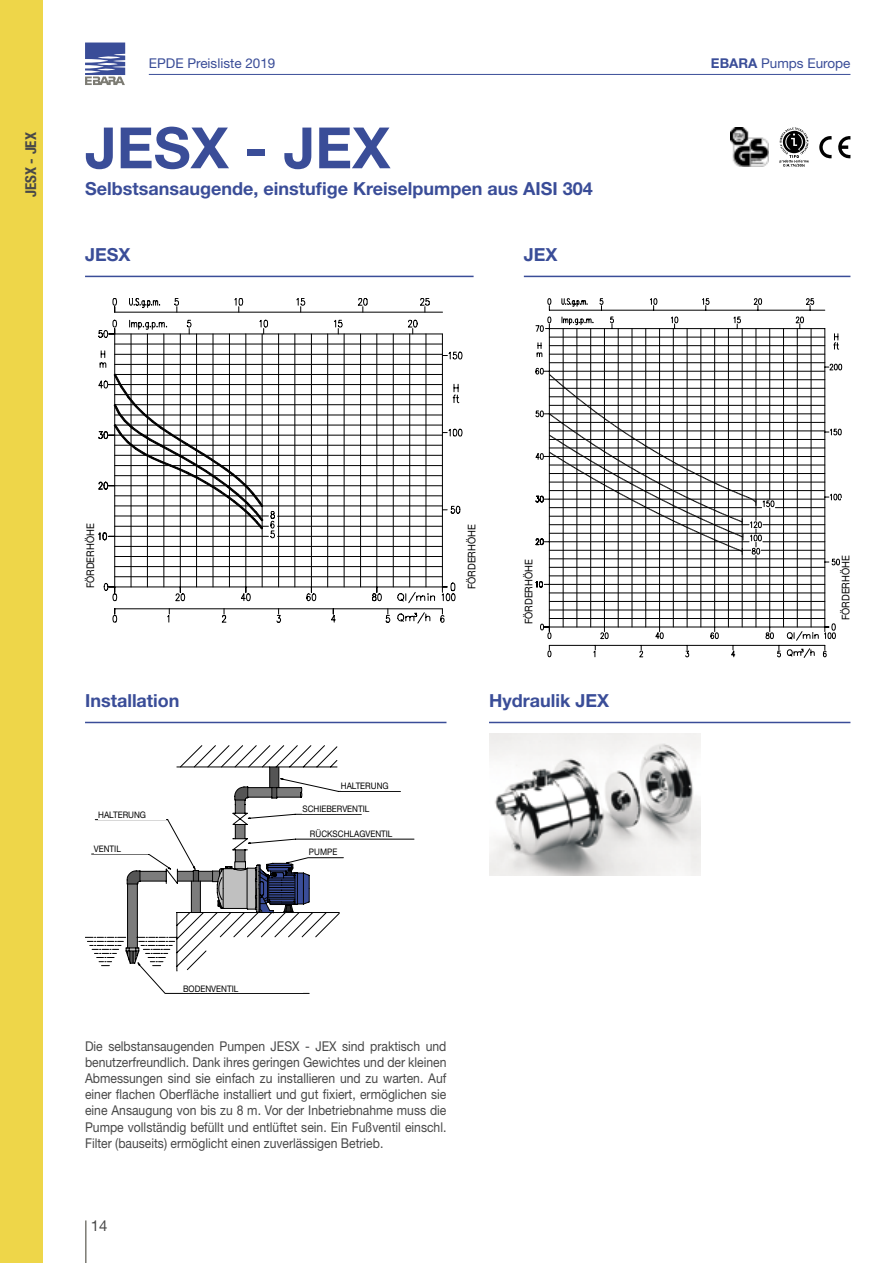
<style>
.page{position:relative;width:893px;height:1263px;background:#fff}
.page>*{position:absolute;margin:0;border:0;box-sizing:border-box;transform-origin:0 0}
.t1{font:700 57px "Helvetica Neue LT Std";color:#3a4d98}
.t2{font:700 18px "Helvetica Neue LT Std";color:#3a4d98}
.t3{font:700 condensed 15px "Helvetica Neue LT Std";color:#484848}
.t4{font:15px "Helvetica Neue LT Std";color:#484848}
.t5{font:13.5px/16.2px "Helvetica Neue LT Std";color:#484848;text-align:justify;scale:.9 1}
.t6{font:13.5px "Helvetica Neue LT Std";color:#3a4d98}
.t7{font:10.5px "Helvetica Neue LT Std";color:#000;scale:.9 1}
.t8{font:300 9.15px "Frutiger";color:#000}
.t9{font:9px "Helvetica Neue LT Std";color:#000;scale:.9 1}
.s1{font-weight:700}
</style>
<div class="page">
<div style="left:0;top:0;width:43px;height:1263px;background:#eed649"></div>
<hr style="left:85px;top:1220px;width:2px;height:43px;background:#7c7b73">
<svg style="left:85px;top:43px;width:40px;height:42px;background:#7580ad"></svg>
<hr style="left:149px;top:74px;width:701px;height:1px;background:#3a4d98">
<svg style="left:85px;top:745px;width:253px;height:222px"></svg>
<svg style="left:137px;top:767px;width:277px;height:227px"></svg>
<svg style="left:819px;top:136px;width:31px;height:23px"></svg>
<svg style="left:780px;top:127px;width:29px;height:40px"></svg>
<hr style="left:85px;top:722px;width:361px;height:1px;background:#3a4d98">
<hr style="left:524px;top:276px;width:326px;height:1px;background:#3a4d98">
<hr style="left:85px;top:276px;width:389px;height:1px;background:#3a4d98">
<svg style="left:455px;top:429px;width:7px;height:7px"></svg>
<svg style="left:113px;top:587px;width:259px;height:35px"></svg>
<svg style="left:167px;top:593px;width:18px;height:29px"></svg>
<svg style="left:221px;top:593px;width:30px;height:29px"></svg>
<svg style="left:276px;top:593px;width:60px;height:30px"></svg>
<svg style="left:104px;top:587px;width:13px;height:14px"></svg>
<svg style="left:451px;top:506px;width:9px;height:8px"></svg>
<svg style="left:372px;top:582px;width:83px;height:42px"></svg>
<svg style="left:103px;top:312px;width:345px;height:275px"></svg>
<svg style="left:98px;top:374px;width:165px;height:168px"></svg>
<svg style="left:98px;top:298px;width:19px;height:70px"></svg>
<svg style="left:129px;top:298px;width:62px;height:36px"></svg>
<svg style="left:235px;top:298px;width:33px;height:36px"></svg>
<svg style="left:296px;top:298px;width:72px;height:36px"></svg>
<svg style="left:408px;top:298px;width:54px;height:105px"></svg>
<svg style="left:535px;top:298px;width:307px;height:360px"></svg>
<hr style="left:811px;top:329px;width:1px;height:298px;background:#000">
<hr style="left:797px;top:329px;width:1px;height:298px;background:#000">
<hr style="left:783px;top:329px;width:1px;height:298px;background:#000">
<hr style="left:604px;top:329px;width:1px;height:298px;background:#000">
<hr style="left:769px;top:329px;width:1px;height:170px;background:#000">
<hr style="left:714px;top:329px;width:1px;height:298px;background:#000">
<hr style="left:659px;top:329px;width:1px;height:298px;background:#000">
<hr style="left:632px;top:329px;width:1px;height:298px;background:#000">
<hr style="left:618px;top:329px;width:1px;height:298px;background:#000">
<hr style="left:590px;top:329px;width:1px;height:298px;background:#000">
<hr style="left:577px;top:329px;width:1px;height:298px;background:#000">
<hr style="left:563px;top:329px;width:1px;height:298px;background:#000">
<hr style="left:756px;top:329px;width:1px;height:191px;background:#000">
<hr style="left:742px;top:329px;width:1px;height:298px;background:#000">
<hr style="left:728px;top:329px;width:1px;height:298px;background:#000">
<hr style="left:701px;top:329px;width:1px;height:298px;background:#000">
<hr style="left:687px;top:329px;width:1px;height:298px;background:#000">
<hr style="left:673px;top:329px;width:1px;height:298px;background:#000">
<hr style="left:645px;top:329px;width:1px;height:298px;background:#000">
<hr style="left:549px;top:618px;width:276px;height:1px;background:#000">
<hr style="left:549px;top:371px;width:276px;height:1px;background:#000">
<hr style="left:549px;top:345px;width:276px;height:1px;background:#000">
<hr style="left:549px;top:354px;width:276px;height:1px;background:#000">
<hr style="left:549px;top:362px;width:276px;height:1px;background:#000">
<hr style="left:549px;top:337px;width:276px;height:1px;background:#000">
<hr style="left:769px;top:508px;width:1px;height:119px;background:#000">
<svg style="left:535px;top:374px;width:307px;height:244px"></svg>
<hr style="left:761px;top:550px;width:64px;height:1px;background:#000">
<hr style="left:756px;top:555px;width:1px;height:72px;background:#000">
<img style="left:730px;top:128px;width:39px;height:39px">
<hr style="left:489px;top:722px;width:361px;height:1px;background:#3a4d98">
<img style="left:489px;top:734px;width:211px;height:142px">
<div style="left:841px;top:498px;width:15px;height:133px;background:#fff"></div>
<div style="left:98px;top:808px;width:68px;height:11px;background:#fff"></div>
<div style="left:94px;top:842px;width:68px;height:11px;background:#fff"></div>
<div style="left:302px;top:802px;width:68px;height:11px;background:#fff"></div>
<div style="left:309px;top:845px;width:68px;height:12px;background:#fff"></div>
<div style="left:310px;top:827px;width:90px;height:11px;background:#fff"></div>
<div style="left:183px;top:981px;width:119px;height:12px;background:#fff"></div>
<div style="left:341px;top:780px;width:68px;height:11px;background:#fff"></div>
<p class="t6" style="left:149px;top:55px;width:128px">EPDE Preisliste 2019</p>
<p class="t6" style="left:711px;top:55px;width:141px"><span class="s1">EBARA</span> Pumps Europe</p>
<p class="t3" style="left:22px;top:197px;width:66px;rotate:-90deg">JESX - JEX</p>
<h1 class="t1" style="left:85px;top:113px;width:307px">JESX - JEX</h1>
<h2 class="t2" style="left:85px;top:178px;width:509px">Selbstsansaugende, einstufige Kreiselpumpen aus AISI 304</h2>
<h2 class="t2" style="left:85px;top:244px;width:47px">JESX</h2>
<h2 class="t2" style="left:524px;top:244px;width:35px">JEX</h2>
<p class="t7" style="left:84px;top:588px;width:73px;rotate:-90deg">FÖRDERHÖHE</p>
<p class="t7" style="left:465px;top:589px;width:73px;rotate:-90deg">FÖRDERHÖHE</p>
<p class="t7" style="left:523px;top:624px;width:73px;rotate:-90deg">FÖRDERHÖHE</p>
<p class="t7" style="left:840px;top:620px;width:73px;rotate:-90deg">FÖRDERHÖHE</p>
<h2 class="t2" style="left:85px;top:690px;width:96px">Installation</h2>
<h2 class="t2" style="left:489px;top:690px;width:121px">Hydraulik JEX</h2>
<p class="t9" style="left:98px;top:809px;width:55px">HALTERUNG</p>
<p class="t9" style="left:94px;top:843px;width:31px">VENTIL</p>
<p class="t8" style="left:105px;top:810px;width:37px">SUPPORT</p>
<p class="t8" style="left:96px;top:844px;width:26px">VALVE</p>
<p class="t9" style="left:341px;top:781px;width:55px">HALTERUNG</p>
<p class="t8" style="left:353px;top:781px;width:37px">SUPPORT</p>
<p class="t9" style="left:302px;top:803px;width:76px">SCHIEBERVENTIL</p>
<p class="t9" style="left:309px;top:846px;width:33px">PUMPE</p>
<p class="t8" style="left:302px;top:804px;width:50px">GATE VALVE</p>
<p class="t9" style="left:310px;top:829px;width:93px">RÜCKSCHLAGVENTIL</p>
<p class="t8" style="left:319px;top:829px;width:81px">NON-RETURN VALVE</p>
<p class="t8" style="left:313px;top:848px;width:25px">PUMP</p>
<p class="t9" style="left:183px;top:983px;width:63px">BODENVENTIL</p>
<p class="t5" style="left:85px;top:1037px;width:403px">Die selbstansaugenden Pumpen JESX - JEX sind praktisch und benutzerfreundlich. Dank ihres geringen Gewichtes und der kleinen Abmessungen sind sie einfach zu installieren und zu warten. Auf einer flachen Oberfläche installiert und gut fixiert, ermöglichen sie eine Ansaugung von bis zu 8 m. Vor der Inbetriebnahme muss die Pumpe vollständig befüllt und entlüftet sein. Ein Fußventil einschl.<br>Filter (bauseits) ermöglicht einen zuverlässigen Betrieb.</p>
<p class="t4" style="left:91px;top:1217px;width:18px">14</p>
</div>
